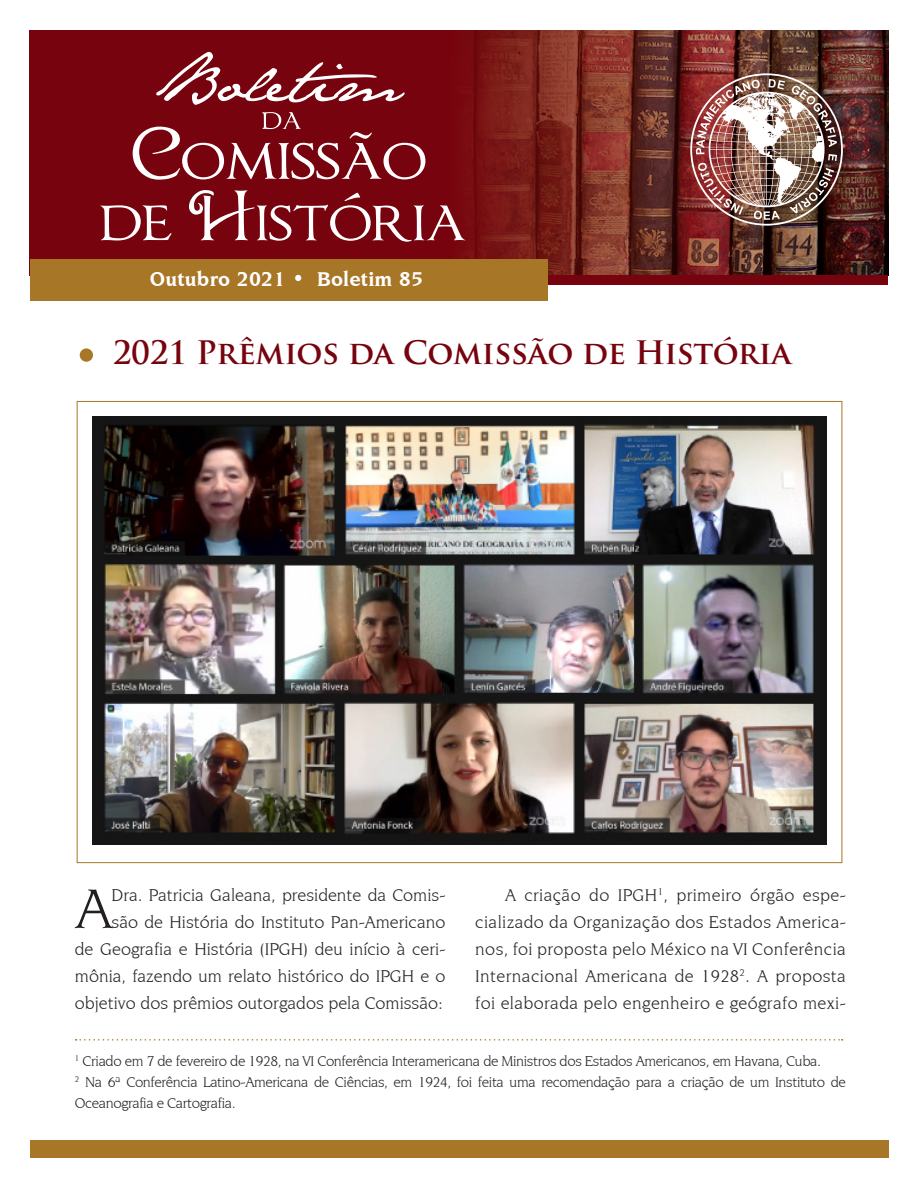
<style>
.page{position:relative;width:918px;height:1188px;background:#fff}
.page>*{position:absolute;margin:0;border:0;box-sizing:border-box;transform-origin:0 0}
.t1{font:59.4px "Novarese IT Cby BT";color:#231f20}
.t2{font:700 31.5px "Trajan Pro";letter-spacing:-.01em;color:#76030d}
.t3{font:700 21px "Novarese IT Cby BT";letter-spacing:.01em;color:#fff}
.t4{font:18px/27px "Novarese IT Cby BT";color:#231f20;text-align:right}
.t5{font:15px/21px "Novarese IT Cby BT";letter-spacing:-.025em;color:#231f20}
</style>
<div class="page">
<div style="left:30px;top:1140px;width:858px;height:18px;background:#a77626"></div>
<div style="left:30px;top:30px;width:858px;height:245px;background:#76030d"></div>
<img style="left:462px;top:30px;width:426px;height:245px">
<img style="left:690px;top:73px;width:153px;height:153px">
<div style="left:547px;top:275px;width:341px;height:10px;background:#76030d"></div>
<div style="left:30px;top:259px;width:517px;height:42px;background:#a77626"></div>
<svg style="left:156px;top:52px;width:249px;height:53px"></svg>
<svg style="left:100px;top:205px;width:71px;height:35px"></svg>
<svg style="left:189px;top:190px;width:276px;height:52px"></svg>
<svg style="left:133px;top:112px;width:292px;height:68px"></svg>
<div style="left:80px;top:348px;width:13px;height:14px;background:#a77626;border-radius:50%"></div>
<img style="left:93px;top:417px;width:733px;height:427px">
<svg style="left:76px;top:1039px;width:767px;height:2px"></svg>
<p class="t3" style="left:150px;top:266px;width:275px">Outubro 2021 • Boletim 85</p>
<p class="t2" style="left:113px;top:333px;width:680px">2021 Prêmios da Comissão de História</p>
<p class="t4" style="left:75px;top:881px;width:372px">Dra. Patricia Galeana, presidente da Comis-<br>são de História do Instituto Pan-Americano<br>de Geografia e História (IPGH) deu início à ceri&shy;mônia, fazendo um relato histórico do IPGH e o objetivo dos prêmios outorgados pela Comissão:</p>
<p class="t4" style="left:475px;top:881px;width:372px;text-align:justify;text-indent:30px">A criação do IPGH<sup>1</sup>, primeiro órgão espe&shy;cializado da Organização dos Estados America&shy;nos, foi proposta pelo México na VI Conferência Internacional Americana de 1928<sup>2</sup>. A proposta foi elaborada pelo engenheiro e geógrafo mexi-</p>
<p class="t1" style="left:76px;top:873px;width:37px">A</p>
<p class="t5" style="left:75px;top:1050px;width:748px"><sup>1</sup> Criado em 7 de fevereiro de 1928, na VI Conferência Interamericana de Ministros dos Estados Americanos, em Havana, Cuba.</p>
<p class="t5" style="left:75px;top:1071px;width:773px"><sup>2</sup> Na 6ª Conferência Latino-Americana de Ciências, em 1924, foi feita uma recomendação para a criação de um Instituto de<br>Oceanografia e Cartografia.</p>
</div>
